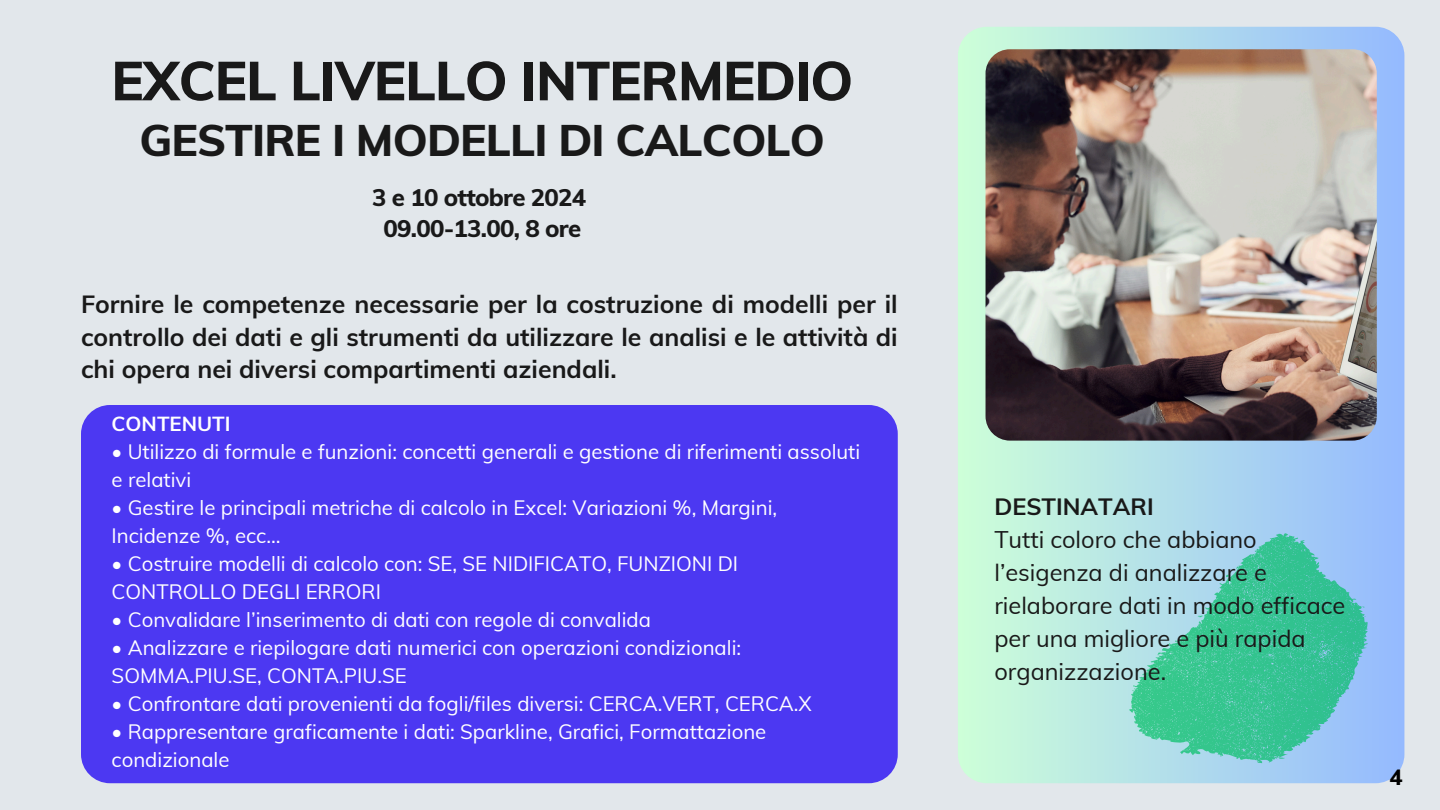
<style>
.page{position:relative;width:1440px;height:810px;background:#e2e7eb}
.page>*{position:absolute;margin:0;border:0;box-sizing:border-box;transform-origin:0 0}
.t1{font:800 54.2px "Muli";letter-spacing:-.02em;color:#191919}
.t2{font:800 44.2px "Muli";letter-spacing:-.02em;color:#191919}
.t3{font:700 24.8px/32.2px "Muli";color:#191919;text-align:justify}
.t4{font:800 24px/30.8px "Muli";letter-spacing:-.03em;color:#191919;text-align:center}
.t5{font:23.6px/33px "Muli";color:#191919}
.t6{font:800 22px "Muli";color:#000}
.t7{font:20.4px/28.1px "Muli";color:#fff}
.t8{font:700 20.4px "Muli";color:#fff}
.s1{font-weight:700}
</style>
<div class="page">
<div style="left:958px;top:27px;width:446px;height:756px;background:linear-gradient(to right,#cdffd8,#95baff);border-radius:29px"></div>
<img style="left:986px;top:49px;width:391px;height:392px;border-radius:24px">
<div style="left:81px;top:405px;width:817px;height:378px;background:#4c38f2;border-radius:29px"></div>
<svg style="left:1129px;top:533px;width:239px;height:230px;background:#64cab7"></svg>
<svg style="left:1325px;top:650px;width:4px;height:3px"></svg>
<h2 class="t1" style="left:111px;top:46px;width:744px">EXCEL LIVELLO INTERMEDIO</h2>
<h2 class="t2" style="left:139px;top:111px;width:687px">GESTIRE I MODELLI DI CALCOLO</h2>
<p class="t4" style="left:372px;top:181px;width:216px">3 e 10 ottobre 2024<br>09.00-13.00, 8 ore</p>
<h2 class="t3" style="left:81px;top:288px;width:818px">Fornire le competenze necessarie per la costruzione di modelli per il controllo dei dati e gli strumenti da utilizzare le analisi e le attività di chi opera nei diversi compartimenti aziendali.</h2>
<p class="t8" style="left:112px;top:410px;width:120px">CONTENUTI</p>
<p class="t7" style="left:112px;top:437px;width:750px">• Utilizzo di formule e funzioni: concetti generali e gestione di riferimenti assoluti e relativi</p>
<p class="t7" style="left:112px;top:493px;width:667px">• Gestire le principali metriche di calcolo in Excel: Variazioni %, Margini,<br>Incidenze %, ecc…</p>
<p class="t7" style="left:112px;top:549px;width:628px">• Costruire modelli di calcolo con: SE, SE NIDIFICATO, FUNZIONI DI<br>CONTROLLO DEGLI ERRORI</p>
<p class="t7" style="left:112px;top:605px;width:541px">• Convalidare l’inserimento di dati con regole di convalida</p>
<p class="t7" style="left:112px;top:633px;width:631px">• Analizzare e riepilogare dati numerici con operazioni condizionali:<br>SOMMA.PIU.SE, CONTA.PIU.SE</p>
<p class="t7" style="left:112px;top:689px;width:702px">• Confrontare dati provenienti da fogli/files diversi: CERCA.VERT, CERCA.X</p>
<h3 class="t7" style="left:112px;top:717px;width:656px">• Rappresentare graficamente i dati: Sparkline, Grafici, Formattazione condizionale</h3>
<p class="t5" style="left:994px;top:490px;width:352px"><span class="s1">DESTINATARI<br></span>Tutti coloro che abbiano l’esigenza di analizzare e rielaborare dati in modo efficace per una migliore e più rapida organizzazione.</p>
<p class="t6" style="left:1390px;top:763px;width:15px">4</p>
</div>
